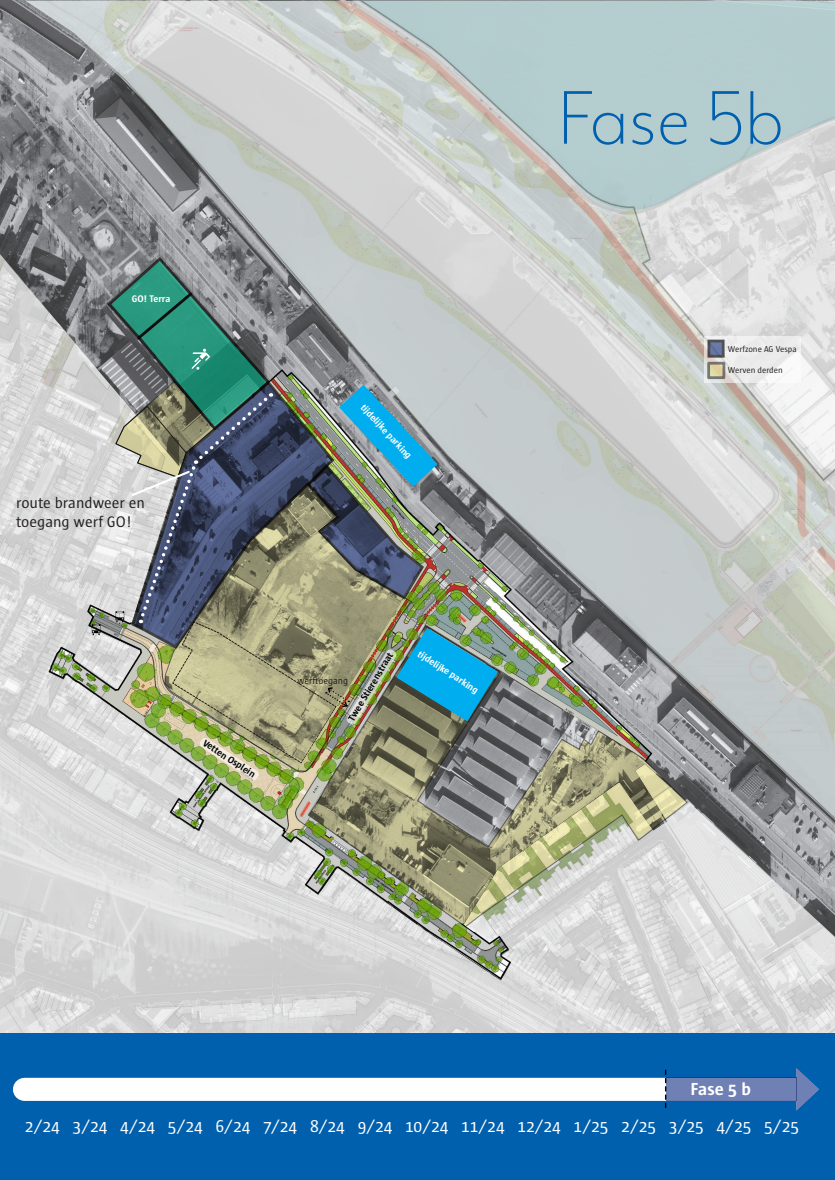
<style>
.page{position:relative;width:835px;height:1180px;background:#fff}
.page>*{position:absolute;margin:0;border:0;box-sizing:border-box;transform-origin:0 0}
.t1{font:300 87.5px "Mr Eaves Mod OT";color:#0160ad}
.t2{font:700 17.85px "Sun Antwerpen";color:#fff}
.t3{font:17.5px "Sun Antwerpen";color:#fff}
.t4{font:15.75px/18.9px "Sun Antwerpen";color:#231f20}
.t5{font:700 9.8px "Sun Antwerpen";color:#fff}
.t6{font:700 9.8px "Sun Antwerpen";color:#040503}
.t7{font:300 9.8px "Sun Antwerpen";color:#040503}
.t8{font:8.75px "Sun Antwerpen";color:#231f20}
</style>
<div class="page">
<img style="left:0;top:1px;width:834px;height:1032px">
<img style="left:41px;top:357px;width:628px;height:576px">
<img style="left:387px;top:927px;width:148px;height:60px">
<svg style="left:308px;top:625px;width:379px;height:302px;background:#a5a694"></svg>
<svg style="left:703px;top:336px;width:97px;height:46px;fill:#ebebeb"></svg>
<svg style="left:711px;top:344px;width:9px;height:10px"></svg>
<svg style="left:711px;top:366px;width:10px;height:9px"></svg>
<div style="left:0;top:1033px;width:834px;height:147px;background:#0160ad"></div>
<div style="left:24px;top:1077px;width:776px;height:24px;background:#fff"></div>
<div style="left:665px;top:1077px;width:131px;height:24px;background:#6f80b4"></div>
<svg style="left:664px;top:1070px;width:2px;height:37px"></svg>
<svg style="left:796px;top:1068px;width:23px;height:42px"></svg>
<svg style="left:92px;top:624px;width:8px;height:11px"></svg>
<img style="left:107px;top:257px;width:390px;height:524px">
<p class="t5" style="left:132px;top:293px;width:40px">GO! Terra</p>
<p class="t4" style="left:16px;top:493px;width:131px">route brandweer en toegang werf GO!</p>
<p class="t5" style="left:367px;top:401px;width:72px;rotate:48deg">tijdelijke parking</p>
<p class="t6" style="left:207px;top:737px;width:62px;rotate:33deg">Vetten Osplein</p>
<p class="t6" style="left:346px;top:717px;width:79px;rotate:-59deg">Twee Stierenstraat</p>
<p class="t7" style="left:297px;top:675px;width:52px">werftoegang</p>
<p class="t5" style="left:421px;top:648px;width:72px;rotate:33deg">tijdelijke parking</p>
<p class="t1" style="left:557px;top:70px;width:228px">Fase 5b</p>
<p class="t8" style="left:727px;top:344px;width:70px">Werfzone AG Vespa</p>
<p class="t8" style="left:727px;top:365px;width:56px">Werven derden</p>
<p class="t2" style="left:690px;top:1078px;width:62px">Fase 5 b</p>
<p class="t3" style="left:25px;top:1115px;width:775px">2/24 3/24 4/24 5/24 6/24 7/24 8/24 9/24 10/24 11/24 12/24 1/25 2/25 3/25 4/25 5/25</p>
</div>
